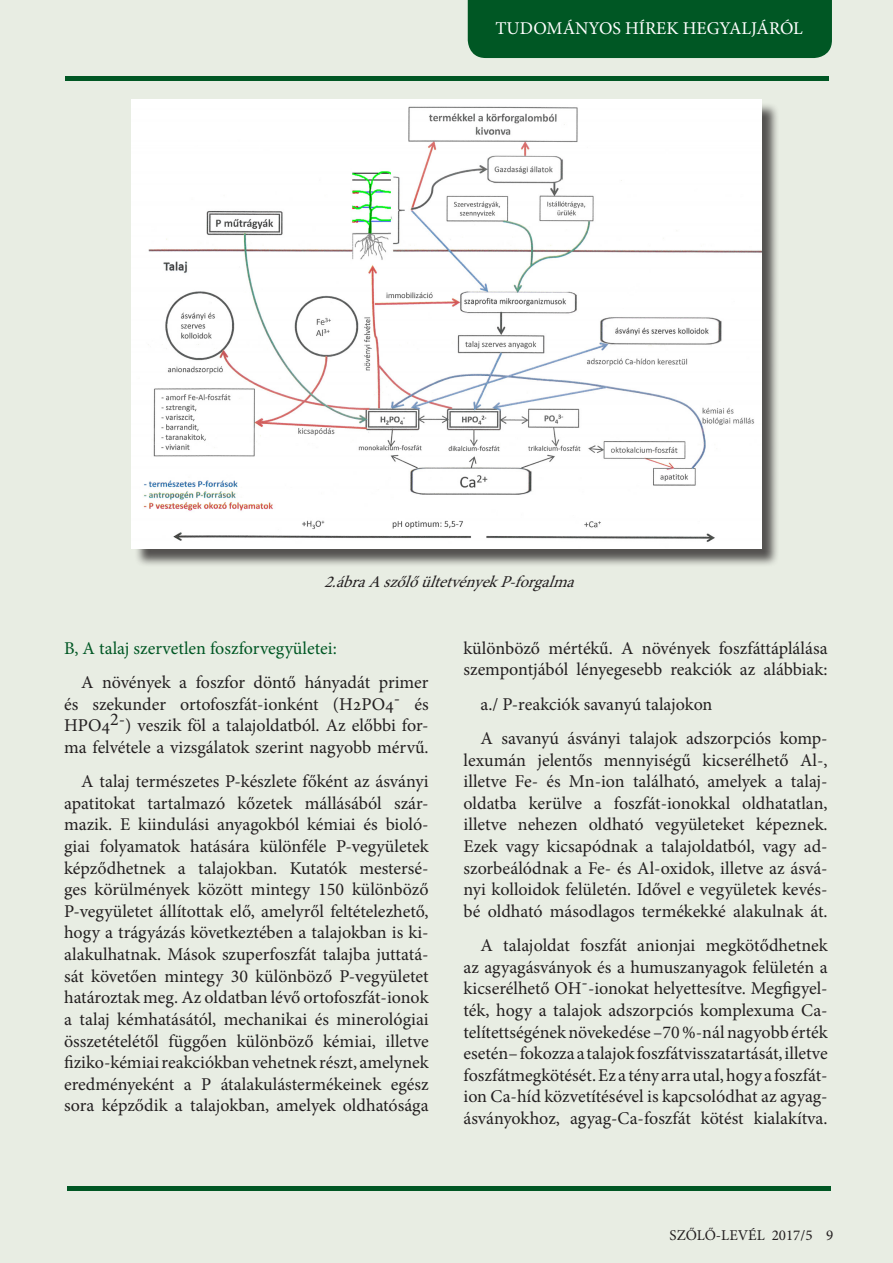
<style>
.page{position:relative;width:893px;height:1263px;background:#e8ede3}
.page>*{position:absolute;margin:0;border:0;box-sizing:border-box;transform-origin:0 0}
.t1{font:18px/21.6px "Minion Pro";letter-spacing:-.005em;color:#231f20;text-align:justify}
.t2{font:18px "Minion Pro";color:#005724}
.t3{font:18px "Minion Pro";color:#fff}
.t4{font:italic 16.5px "Minion Pro";color:#231f20}
.t5{font:15px "Minion Pro";color:#231f20}
</style>
<div class="page">
<hr style="left:65px;top:77px;width:764px;height:4px;background:#005724">
<div style="left:67px;top:1186px;width:764px;height:5px;background:#005724"></div>
<div style="left:468px;top:0;width:364px;height:58px;background:#005724"></div>
<div style="left:134px;top:102px;width:646px;height:465px;background:#231f20;opacity:.75"></div>
<img style="left:132px;top:100px;width:629px;height:448px">
<p class="t3" style="left:496px;top:16px;width:309px">TUDOMÁNYOS HÍREK HEGYALJÁRÓL</p>
<p class="t4" style="left:324px;top:571px;width:259px">2.ábraAszőlőültetvényekP-forgalma</p>
<p class="t2" style="left:64px;top:636px;width:274px">B, A talaj szervetlen foszforvegyületei:</p>
<p class="t1" style="left:64px;top:672px;width:366px;text-indent:17px">A növények a foszfor döntő hányadát primer és szekunder ortofoszfát-ionként (H2PO4- és HPO42-) veszik föl a talajoldatból. Az előbbi for&shy;ma felvétele a vizsgálatok szerint nagyobb mérvű.</p>
<p class="t1" style="left:64px;top:771px;width:366px;text-indent:17px">A talaj természetes P-készlete főként az ásványi apatitokat tartalmazó kőzetek mállásából szár&shy;mazik. E kiindulási anyagokból kémiai és bioló&shy;giai folyamatok hatására különféle P-vegyületek képződhetnek a talajokban. Kutatók mestersé&shy;ges körülmények között mintegy 150 különböző P-vegyületet állítottak elő, amelyről feltételezhető, hogy a trágyázás következtében a talajokban is ki&shy;alakulhatnak. Mások szuperfoszfát talajba juttatá&shy;sát követően mintegy 30 különböző P-vegyületet határoztak meg. Az oldatban lévő ortofoszfát-ionok a talaj kémhatásától, mechanikai és minerológiai összetételétől függően különböző kémiai, illetve fiziko-kémiai reakciókban vehetnek részt, amelynek eredményeként a P átalakulástermékeinek egész sora képződik a talajokban, amelyek oldhatósága</p>
<p class="t1" style="left:463px;top:637px;width:366px">különböző mértékű. A növények foszfáttáplálása szempontjából lényegesebb reakciók az alábbiak:</p>
<p class="t1" style="left:480px;top:693px;width:233px">a./ P-reakciók savanyú talajokon</p>
<p class="t1" style="left:463px;top:728px;width:366px;text-indent:17px">A savanyú ásványi talajok adszorpciós komp&shy;lexumán jelentős mennyiségű kicserélhető Al-, illetve Fe- és Mn-ion található, amelyek a talaj&shy;oldatba kerülve a foszfát-ionokkal oldhatatlan, illetve nehezen oldható vegyületeket képeznek.<br>Ezek vagy kicsapódnak a talajoldatból, vagy ad&shy;szorbeálódnak a Fe- és Al-oxidok, illetve az ásvá&shy;nyi kolloidok felületén. Idővel e vegyületek kevés&shy;bé oldható másodlagos termékekké alakulnak át.</p>
<p class="t1" style="left:463px;top:935px;width:366px;text-indent:17px">A talajoldat foszfát anionjai megkötődhetnek az agyagásványok és a humuszanyagok felületén a kicserélhető OH--ionokat helyettesítve. Megfigyel&shy;ték, hogy a talajok adszorpciós komplexuma Ca&shy;telítettségének növekedése –70 %-nál nagyobb érték esetén– fokozza a talajok foszfátvisszatartását, illetve foszfátmegkötését. Ez a tény arra utal, hogy a foszfát&shy;ion Ca-híd közvetítésével is kapcsolódhat az agyag&shy;ásványokhoz, agyag-Ca-foszfát kötést kialakítva.</p>
<p class="t5" style="left:670px;top:1225px;width:165px">SZŐLŐ-LEVÉL 2017/5 9</p>
</div>
